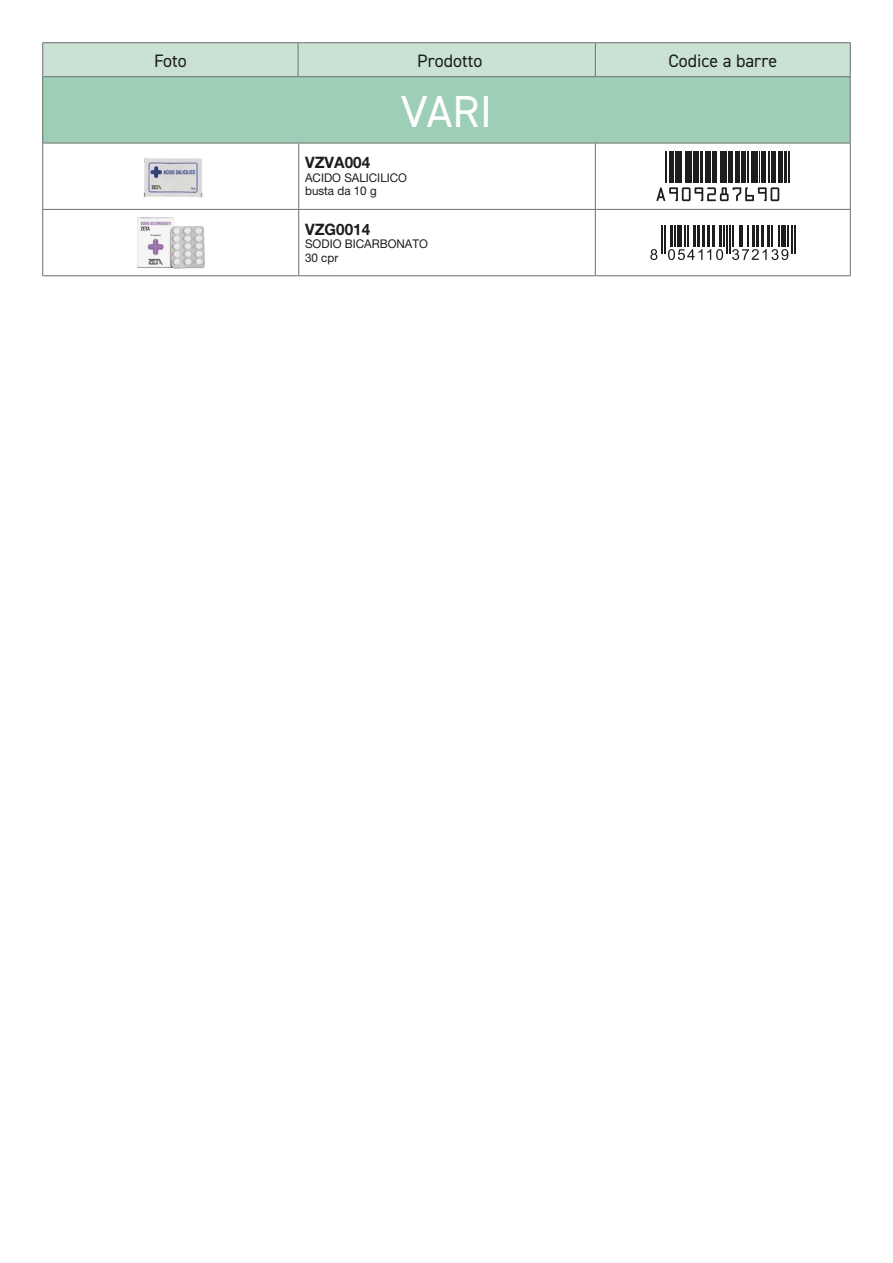
<style>
.page{position:relative;width:893px;height:1263px;background:#fff}
.page>*{position:absolute;margin:0;border:0;box-sizing:border-box;transform-origin:0 0}
.t1{font:45px "DIN2014";color:#fff}
.t2{font:18px "DIN2014";color:#1d1d1b}
.t3{font:700 15.75px "Helvetica Neue LT Pro";color:#1d1d1b}
.t4{font:12px/13.5px "Helvetica Neue LT Pro";color:#1d1d1b}
</style>
<div class="page">
<div style="left:43px;top:43px;width:807px;height:33px;background:#c9e2d4"></div>
<hr style="left:43px;top:42px;width:255px;height:1px;background:#70706f">
<hr style="left:42px;top:43px;width:1px;height:34px;background:#70706f">
<hr style="left:298px;top:42px;width:297px;height:1px;background:#70706f">
<hr style="left:298px;top:43px;width:1px;height:34px;background:#70706f">
<hr style="left:595px;top:42px;width:255px;height:1px;background:#70706f">
<hr style="left:595px;top:43px;width:1px;height:34px;background:#70706f">
<hr style="left:850px;top:43px;width:1px;height:34px;background:#70706f">
<div style="left:43px;top:77px;width:807px;height:66px;background:#9dceb6"></div>
<hr style="left:43px;top:76px;width:256px;height:1px;background:#70706f">
<hr style="left:42px;top:77px;width:1px;height:66px;background:#70706f">
<hr style="left:299px;top:76px;width:296px;height:1px;background:#70706f">
<hr style="left:595px;top:76px;width:255px;height:1px;background:#70706f">
<hr style="left:850px;top:77px;width:1px;height:66px;background:#70706f">
<hr style="left:43px;top:143px;width:256px;height:1px;background:#70706f">
<hr style="left:42px;top:143px;width:1px;height:66px;background:#70706f">
<hr style="left:299px;top:143px;width:296px;height:1px;background:#70706f">
<hr style="left:298px;top:143px;width:1px;height:66px;background:#70706f">
<hr style="left:595px;top:143px;width:255px;height:1px;background:#70706f">
<hr style="left:595px;top:143px;width:1px;height:66px;background:#70706f">
<hr style="left:850px;top:143px;width:1px;height:66px;background:#70706f">
<hr style="left:43px;top:209px;width:256px;height:1px;background:#70706f">
<hr style="left:42px;top:210px;width:1px;height:66px;background:#70706f">
<hr style="left:299px;top:209px;width:296px;height:1px;background:#70706f">
<hr style="left:298px;top:210px;width:1px;height:66px;background:#70706f">
<hr style="left:595px;top:209px;width:255px;height:1px;background:#70706f">
<hr style="left:595px;top:210px;width:1px;height:66px;background:#70706f">
<hr style="left:850px;top:210px;width:1px;height:66px;background:#70706f">
<hr style="left:43px;top:275px;width:256px;height:1px;background:#70706f">
<hr style="left:299px;top:275px;width:296px;height:1px;background:#70706f">
<hr style="left:595px;top:275px;width:255px;height:1px;background:#70706f">
<img style="left:143px;top:158px;width:60px;height:40px">
<hr style="left:665px;top:151px;width:1px;height:32px;background:#1d1d1b">
<hr style="left:669px;top:151px;width:1px;height:32px;background:#1d1d1b">
<hr style="left:671px;top:151px;width:3px;height:32px;background:#1d1d1b">
<hr style="left:675px;top:151px;width:3px;height:32px;background:#1d1d1b">
<hr style="left:679px;top:151px;width:1px;height:32px;background:#1d1d1b">
<hr style="left:681px;top:151px;width:1px;height:32px;background:#1d1d1b">
<hr style="left:685px;top:151px;width:2px;height:32px;background:#1d1d1b">
<hr style="left:688px;top:151px;width:2px;height:32px;background:#1d1d1b">
<hr style="left:691px;top:151px;width:1px;height:32px;background:#1d1d1b">
<hr style="left:693px;top:151px;width:2px;height:32px;background:#1d1d1b">
<hr style="left:697px;top:151px;width:2px;height:32px;background:#1d1d1b">
<hr style="left:700px;top:151px;width:3px;height:32px;background:#1d1d1b">
<hr style="left:706px;top:151px;width:1px;height:32px;background:#1d1d1b">
<hr style="left:708px;top:151px;width:1px;height:32px;background:#1d1d1b">
<hr style="left:710px;top:151px;width:1px;height:32px;background:#1d1d1b">
<hr style="left:712px;top:151px;width:3px;height:32px;background:#1d1d1b">
<hr style="left:716px;top:151px;width:1px;height:32px;background:#1d1d1b">
<hr style="left:720px;top:151px;width:2px;height:32px;background:#1d1d1b">
<hr style="left:723px;top:151px;width:1px;height:32px;background:#1d1d1b">
<hr style="left:726px;top:151px;width:1px;height:32px;background:#1d1d1b">
<hr style="left:728px;top:151px;width:2px;height:32px;background:#1d1d1b">
<hr style="left:731px;top:151px;width:2px;height:32px;background:#1d1d1b">
<hr style="left:735px;top:151px;width:1px;height:32px;background:#1d1d1b">
<hr style="left:737px;top:151px;width:3px;height:32px;background:#1d1d1b">
<hr style="left:741px;top:151px;width:1px;height:32px;background:#1d1d1b">
<hr style="left:743px;top:151px;width:3px;height:32px;background:#1d1d1b">
<hr style="left:747px;top:151px;width:1px;height:32px;background:#1d1d1b">
<hr style="left:751px;top:151px;width:1px;height:32px;background:#1d1d1b">
<hr style="left:753px;top:151px;width:3px;height:32px;background:#1d1d1b">
<hr style="left:757px;top:151px;width:1px;height:32px;background:#1d1d1b">
<hr style="left:759px;top:151px;width:1px;height:32px;background:#1d1d1b">
<hr style="left:761px;top:151px;width:3px;height:32px;background:#1d1d1b">
<hr style="left:765px;top:151px;width:1px;height:32px;background:#1d1d1b">
<hr style="left:769px;top:151px;width:1px;height:32px;background:#1d1d1b">
<hr style="left:771px;top:151px;width:2px;height:32px;background:#1d1d1b">
<hr style="left:774px;top:151px;width:2px;height:32px;background:#1d1d1b">
<hr style="left:778px;top:151px;width:1px;height:32px;background:#1d1d1b">
<hr style="left:780px;top:151px;width:3px;height:32px;background:#1d1d1b">
<hr style="left:784px;top:151px;width:3px;height:32px;background:#1d1d1b">
<hr style="left:788px;top:151px;width:1px;height:32px;background:#1d1d1b">
<svg style="left:656px;top:187px;width:123px;height:14px"></svg>
<img style="left:137px;top:217px;width:68px;height:51px">
<hr style="left:723px;top:225px;width:2px;height:21px;background:#1d1d1b">
<hr style="left:726px;top:225px;width:2px;height:29px;background:#1d1d1b">
<svg style="left:650px;top:225px;width:73px;height:35px"></svg>
<svg style="left:729px;top:225px;width:66px;height:35px"></svg>
<h2 class="t2" style="left:154px;top:49px;width:34px">Foto</h2>
<h2 class="t2" style="left:417px;top:49px;width:67px">Prodotto</h2>
<h2 class="t2" style="left:668px;top:49px;width:110px">Codice a barre</h2>
<h1 class="t1" style="left:401px;top:84px;width:93px">VARI</h1>
<h3 class="t3" style="left:305px;top:153px;width:67px">VZVA004</h3>
<p class="t4" style="left:305px;top:171px;width:103px">ACIDO SALICILICO busta da 10 g</p>
<h3 class="t3" style="left:305px;top:219px;width:67px">VZG0014</h3>
<p class="t4" style="left:305px;top:237px;width:124px">SODIO BICARBONATO<br>30 cpr</p>
</div>
